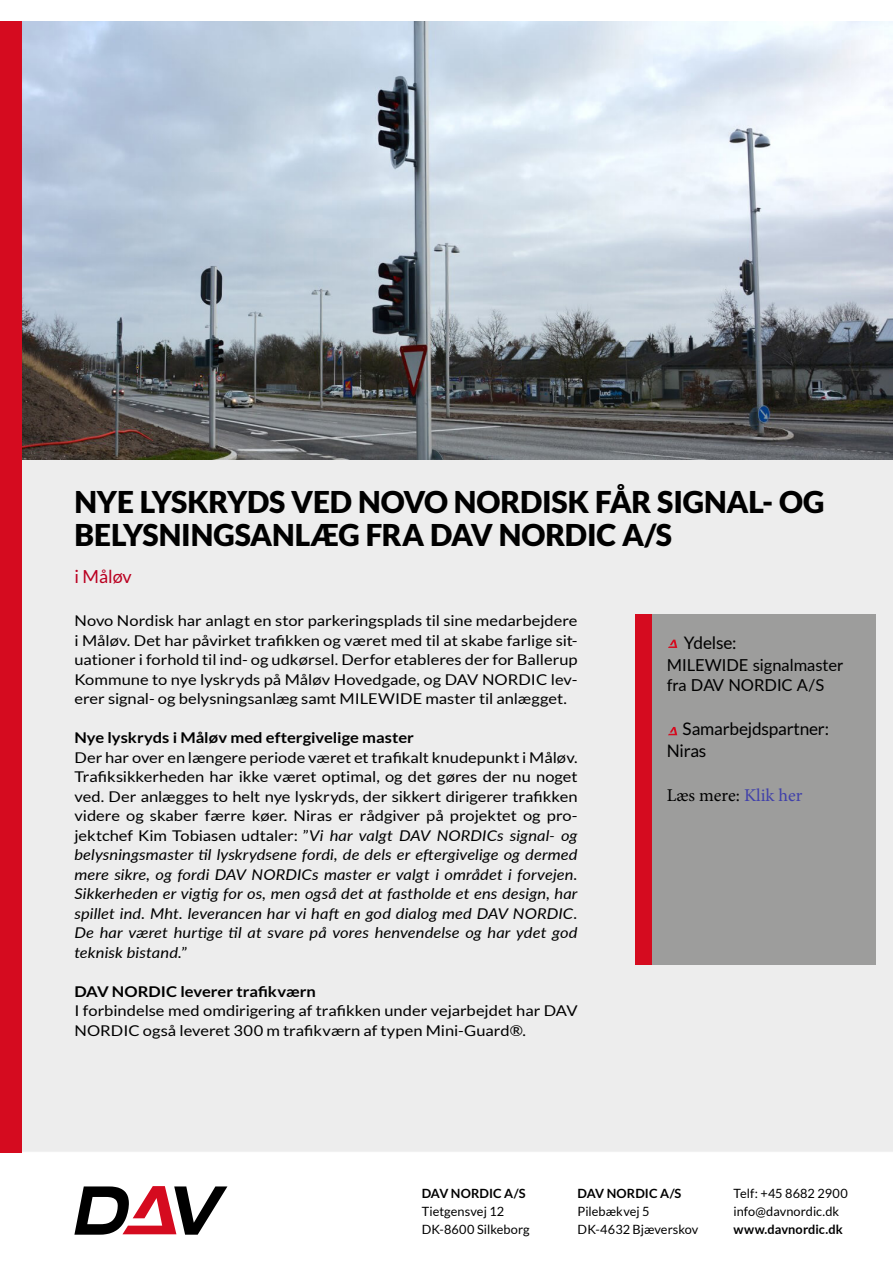
<style>
.page{position:relative;width:893px;height:1263px;background:#fff}
.page>*{position:absolute;margin:0;border:0;box-sizing:border-box;transform-origin:0 0}
.t1{font:900 30px/33px "Lato";letter-spacing:-.005em;color:#000}
.t2{font:18px "Minion Pro";color:#000}
.t3{font:18px "Lato";color:#ba0020}
.t4{font:17.25px/22.5px "Lato";letter-spacing:-.01em;color:#000}
.t5{font:16.5px/19.8px "Lato";color:#000}
.t6{font:italic 14.85px/19.5px "Lato";letter-spacing:.005em;color:#000;text-align:justify;scale:1.11 1}
.t7{font:14.85px/19.5px "Lato";color:#000;text-align:justify;scale:1.11 1}
.t8{font:700 14.85px "Lato";color:#000;scale:1.11 1}
.t9{font:12.75px/18px "Lato";letter-spacing:.005em;color:#000}
.t10{font:700 12.75px "Lato";letter-spacing:.005em;color:#000}
.s1{font-style:normal}
.s2{color:#4040aa}
</style>
<div class="page">
<div style="left:21px;top:460px;width:872px;height:692px;background:#ededed"></div>
<div style="left:636px;top:614px;width:240px;height:351px;background:#9d9d9c"></div>
<div style="left:635px;top:614px;width:16px;height:351px;background:#d50b1f"></div>
<svg style="left:668px;top:640px;width:9px;height:8px"></svg>
<svg style="left:668px;top:727px;width:9px;height:8px"></svg>
<img style="left:21px;top:21px;width:872px;height:439px">
<div style="left:0;top:21px;width:21px;height:1131px;background:#d50b1f"></div>
<svg style="left:74px;top:1186px;width:153px;height:49px"></svg>
<h1 class="t1" style="left:74px;top:485px;width:752px">NYE LYSKRYDS VED NOVO NORDISK FÅR SIGNAL- OG<br>BELYSNINGSANLÆG FRA DAV NORDIC A/S</h1>
<p class="t3" style="left:74px;top:567px;width:59px">i Måløv</p>
<p class="t7" style="left:74px;top:611px;width:455px">Novo Nordisk har anlagt en stor parkeringsplads til sine medarbejdere i Måløv. Det har påvirket trafikken og været med til at skabe farlige sit&shy;uationer i forhold til ind- og udkørsel. Derfor etableres der for Ballerup Kommune to nye lyskryds på Måløv Hovedgade, og DAV NORDIC lev&shy;erer signal- og belysningsanlæg samt MILEWIDE master til anlægget.</p>
<p class="t8" style="left:74px;top:729px;width:307px">Nye lyskryds i Måløv med eftergivelige master</p>
<p class="t6" style="left:74px;top:747px;width:455px"><span class="s1">Der har over en længere periode været et trafikalt knudepunkt i Måløv.<br>Trafiksikkerheden har ikke været optimal, og det gøres der nu noget ved. Der anlægges to helt nye lyskryds, der sikkert dirigerer trafikken videre og skaber færre køer. Niras er rådgiver på projektet og pro&shy;jektchef Kim Tobiasen udtaler: ”</span>Vi har valgt DAV NORDICs signal- og belysningsmaster til lyskrydsene fordi, de dels er eftergivelige og dermed mere sikre, og fordi DAV NORDICs master er valgt i området i forvejen.<br>Sikkerheden er vigtig for os, men også det at fastholde et ens design, har spillet ind. Mht. leverancen har vi haft en god dialog med DAV NORDIC.<br>De har været hurtige til at svare på vores henvendelse og har ydet god teknisk bistand.<span class="s1">”</span></p>
<p class="t8" style="left:74px;top:983px;width:219px">DAV NORDIC leverer trafikværn</p>
<p class="t7" style="left:74px;top:1001px;width:455px">I forbindelse med omdirigering af trafikken under vejarbejdet har DAV<br>NORDIC også leveret 300 m trafikværn af typen Mini-Guard®.</p>
<p class="t4" style="left:684px;top:631px;width:54px">Ydelse:</p>
<p class="t5" style="left:667px;top:654px;width:178px">MILEWIDE signalmaster fra DAV NORDIC A/S</p>
<p class="t4" style="left:667px;top:717px;width:164px;text-indent:16px">Samarbejdspartner:<br>Niras</p>
<p class="t2" style="left:667px;top:783px;width:137px">Læs mere: <span class="s2">Klik her</span></p>
<p class="t10" style="left:422px;top:1186px;width:105px">DAV NORDIC A/S</p>
<p class="t9" style="left:422px;top:1202px;width:110px">Tietgensvej 12<br>DK-8600 Silkeborg</p>
<p class="t10" style="left:578px;top:1186px;width:105px">DAV NORDIC A/S</p>
<p class="t9" style="left:578px;top:1202px;width:122px">Pilebækvej 5<br>DK-4632 Bjæverskov</p>
<p class="t9" style="left:733px;top:1184px;width:116px">Telf: +45 8682 2900 info@davnordic.dk</p>
<p class="t10" style="left:733px;top:1222px;width:111px">www.davnordic.dk</p>
</div>
